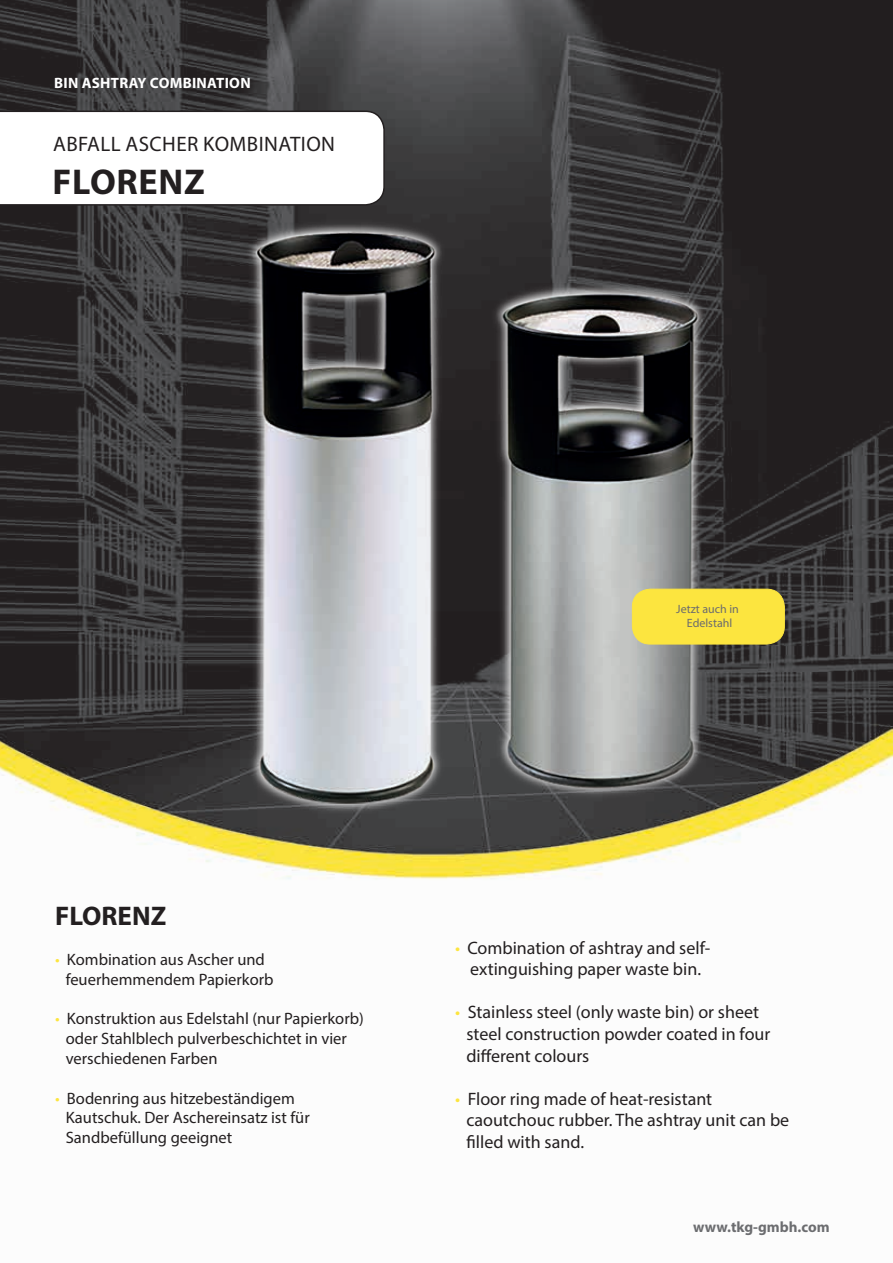
<style>
.page{position:relative;width:893px;height:1263px;background:#fff}
.page>*{position:absolute;margin:0;border:0;box-sizing:border-box;transform-origin:0 0}
.t1{font:700 36px "Myriad Pro";letter-spacing:.02em;color:#231f20}
.t2{font:700 27px "Myriad Pro";color:#231f20}
.t3{font:21px "Myriad Pro";letter-spacing:.02em;color:#231f20}
.t4{font:18px/21.6px "Myriad Pro";color:#231f20}
.t5{font:16.5px/19.8px "Myriad Pro";color:#231f20}
.t6{font:700 15px "Myriad Pro";letter-spacing:.02em;color:#fff}
.t7{font:700 15px "Myriad Pro";color:#6c6d70}
.t8{font:12px/14.4px "Myriad Pro";color:#6b6b6e;text-align:center}
.s1{color:#fce53f}
</style>
<div class="page">
<img style="left:0;top:0;width:893px;height:879px">
<svg style="left:0;top:111px;width:385px;height:95px"></svg>
<img style="left:192px;top:183px;width:304px;height:655px">
<img style="left:447px;top:251px;width:306px;height:565px">
<div style="left:632px;top:589px;width:152px;height:55px;background:#fce53f;border-radius:18px"></div>
<div style="left:632px;top:589px;width:153px;height:55px;border:1px solid #fce53f;border-radius:18px"></div>
<p class="t6" style="left:54px;top:73px;width:198px">BIN ASHTRAY COMBINATION</p>
<p class="t3" style="left:53px;top:131px;width:283px">ABFALL ASCHER KOMBINATION</p>
<h1 class="t1" style="left:53px;top:158px;width:154px">FLORENZ</h1>
<p class="t8" style="left:676px;top:601px;width:64px">Jetzt auch in<br>Edelstahl</p>
<h2 class="t2" style="left:55px;top:899px;width:112px">FLORENZ</h2>
<p class="t5" style="left:66px;top:949px;width:209px;text-indent:-10px"><span class="s1">•</span> Kombination aus Ascher und feuerhemmendem Papierkorb</p>
<p class="t5" style="left:66px;top:1009px;width:300px;text-indent:-10px"><span class="s1">•</span> Konstruktion aus Edelstahl (nur Papierkorb) oder Stahlblech pulverbeschichtet in vier verschiedenen Farben</p>
<p class="t5" style="left:66px;top:1088px;width:245px;text-indent:-10px"><span class="s1">•</span> Bodenring aus hitzebeständigem<br>Kautschuk. Der Aschereinsatz ist für<br>Sandbefüllung geeignet</p>
<p class="t4" style="left:455px;top:936px;width:257px;text-align:center"><span class="s1">•</span> Combination of ashtray and self&shy;extinguishing paper waste bin.</p>
<p class="t4" style="left:466px;top:1001px;width:305px;text-indent:-11px"><span class="s1">•</span> Stainless steel (only waste bin) or sheet steel construction powder coated in four different colours</p>
<p class="t4" style="left:466px;top:1088px;width:324px;text-indent:-11px"><span class="s1">•</span> Floor ring made of heat-resistant caoutchouc rubber. The ashtray unit can be filled with sand.</p>
<p class="t7" style="left:693px;top:1217px;width:138px">www.tkg-gmbh.com</p>
</div>
